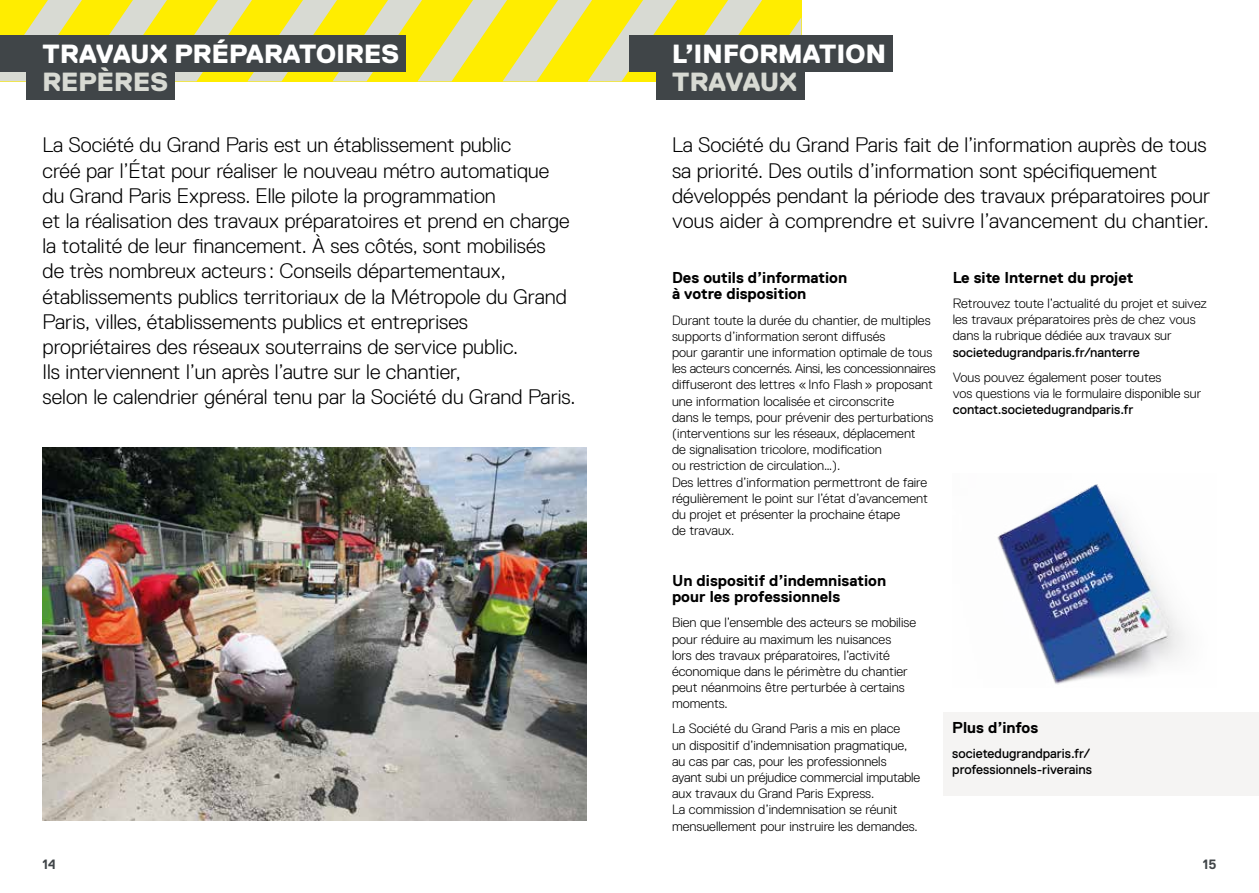
<style>
.page{position:relative;width:1259px;height:893px;background:#fff}
.page>*{position:absolute;margin:0;border:0;box-sizing:border-box;transform-origin:0 0}
.t1{font:800 26.25px "Replica Pro";letter-spacing:.01em;color:#fff}
.t2{font:800 26.25px "Replica Pro";letter-spacing:.01em;color:#d8dad3}
.t3{font:300 21px/25.2px "Replica Pro";color:#000}
.t4{font:700 15.75px/16.5px "Replica Pro";color:#000}
.t5{font:300 13.5px/16.2px "Replica Pro";color:#000}
.t6{font:13.5px/16.2px "Replica Pro";color:#000}
.t7{font:700 13.5px "Replica Pro";color:#404548}
</style>
<div class="page">
<svg style="left:0;top:0;width:801px;height:81px;background:#efe553"></svg>
<img style="left:42px;top:447px;width:545px;height:374px">
<div style="left:629px;top:35px;width:263px;height:37px;background:#404548"></div>
<div style="left:656px;top:63px;width:148px;height:37px;background:#404548"></div>
<img style="left:997px;top:484px;width:188px;height:201px">
<div style="left:27px;top:63px;width:148px;height:37px;background:#404548"></div>
<div style="left:0;top:35px;width:406px;height:37px;background:#404548"></div>
<div style="left:944px;top:712px;width:315px;height:84px;background:#f5f4f3"></div>
<h1 class="t1" style="left:43px;top:39px;width:358px">TRAVAUX PRÉPARATOIRES</h1>
<h1 class="t2" style="left:42px;top:67px;width:127px">REPÈRES</h1>
<p class="t3" style="left:43px;top:133px;width:534px">La Société du Grand Paris est un établissement public<br>créé par l’État pour réaliser le nouveau métro automatique du Grand Paris Express. Elle pilote la programmation<br>et la réalisation des travaux préparatoires et prend en charge la totalité de leur financement. À ses côtés, sont mobilisés<br>de très nombreux acteurs : Conseils départementaux, établissements publics territoriaux de la Métropole du Grand Paris, villes, établissements publics et entreprises propriétaires des réseaux souterrains de service public.<br>Ils interviennent l’un après l’autre sur le chantier,<br>selon le calendrier général tenu par la Société du Grand Paris.</p>
<h1 class="t1" style="left:672px;top:39px;width:215px">L’INFORMATION</h1>
<h1 class="t2" style="left:672px;top:67px;width:127px">TRAVAUX</h1>
<p class="t3" style="left:672px;top:133px;width:540px">La Société du Grand Paris fait de l’information auprès de tous sa priorité. Des outils d’information sont spécifiquement développés pendant la période des travaux préparatoires pour vous aider à comprendre et suivre l’avancement du chantier.</p>
<p class="t4" style="left:672px;top:269px;width:177px">Des outils d’information à votre disposition</p>
<p class="t5" style="left:672px;top:312px;width:265px">Durant toute la durée du chantier, de multiples supports d’information seront diffusés<br>pour garantir une information optimale de tous les acteurs concernés. Ainsi, les concessionnaires diffuseront des lettres «Info Flash» proposant une information localisée et circonscrite<br>dans le temps, pour prévenir des perturbations (interventions sur les réseaux, déplacement<br>de signalisation tricolore, modification<br>ou restriction de circulation…).<br>Des lettres d’information permettront de faire régulièrement le point sur l’état d’avancement du projet et présenter la prochaine étape<br>de travaux.</p>
<p class="t4" style="left:672px;top:572px;width:216px">Un dispositif d’indemnisation pour les professionnels</p>
<p class="t5" style="left:672px;top:615px;width:246px">Bien que l’ensemble des acteurs se mobilise pour réduire au maximum les nuisances<br>lors des travaux préparatoires, l’activité économique dans le périmètre du chantier peut néanmoins être perturbée à certains moments.</p>
<p class="t5" style="left:672px;top:721px;width:249px">La Société du Grand Paris a mis en place<br>un dispositif d’indemnisation pragmatique, au cas par cas, pour les professionnels<br>ayant subi un préjudice commercial imputable aux travaux du Grand Paris Express.<br>La commission d’indemnisation se réunit mensuellement pour instruire les demandes.</p>
<p class="t4" style="left:952px;top:269px;width:182px">Le site Internet du projet</p>
<p class="t5" style="left:952px;top:295px;width:256px">Retrouvez toute l’actualité du projet et suivez les travaux préparatoires près de chez vous dans la rubrique dédiée aux travaux sur</p>
<p class="t6" style="left:952px;top:344px;width:189px">societedugrandparis.fr/nanterre</p>
<p class="t5" style="left:952px;top:369px;width:250px">Vous pouvez également poser toutes<br>vos questions via le formulaire disponible sur</p>
<p class="t6" style="left:952px;top:401px;width:182px">contact.societedugrandparis.fr</p>
<p class="t4" style="left:952px;top:719px;width:87px">Plus d’infos</p>
<p class="t6" style="left:952px;top:745px;width:141px">societedugrandparis.fr/ professionnels-riverains</p>
<p class="t7" style="left:43px;top:857px;width:15px">14</p>
<p class="t7" style="left:1202px;top:857px;width:15px">15</p>
</div>
